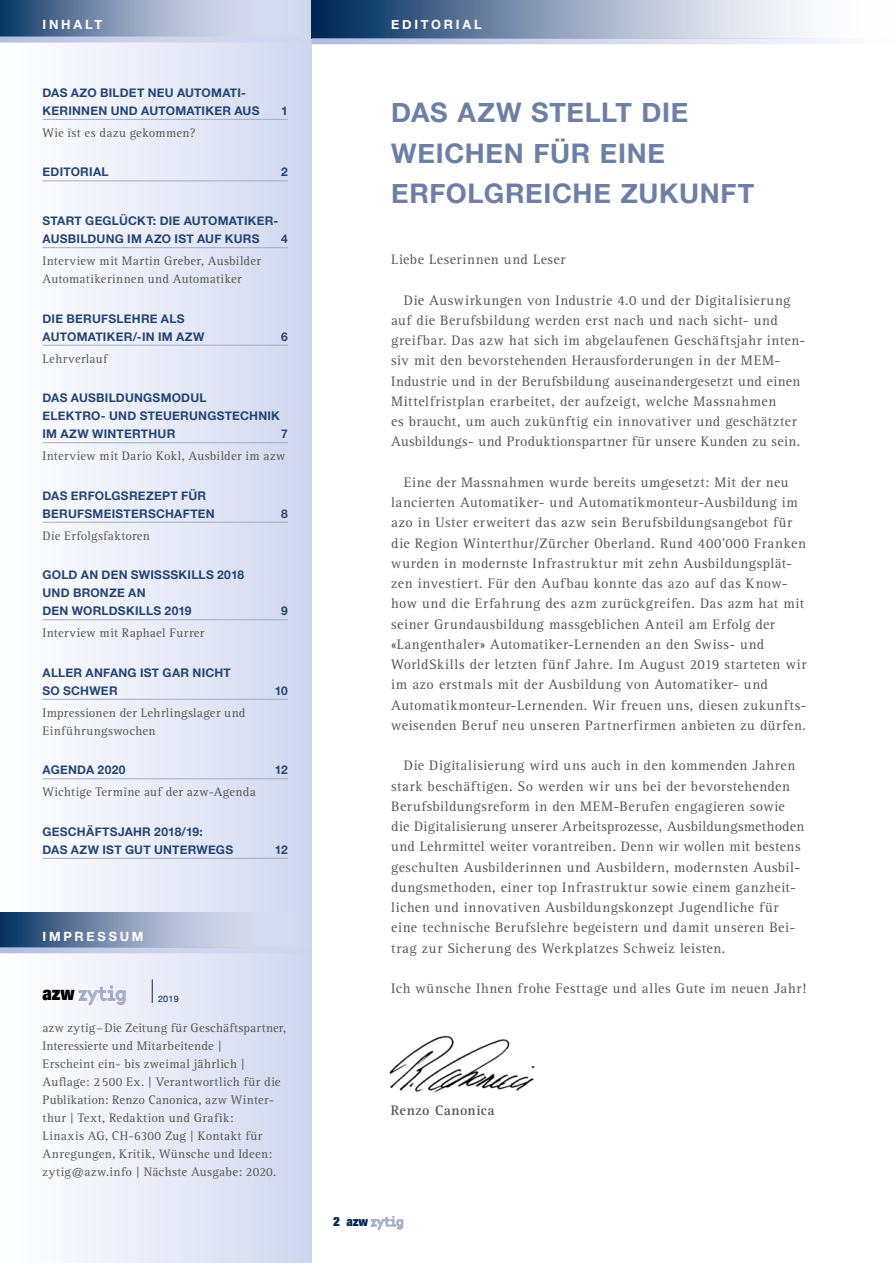
<style>
.page{position:relative;width:893px;height:1263px;background:#fff}
.page>*{position:absolute;margin:0;border:0;box-sizing:border-box;transform-origin:0 0}
.t1{font:700 27px/40.5px "Helvetica Neue";letter-spacing:.025em;color:#6d7fa4}
.t2{font:20.55px "Base Mono Wide Reg";letter-spacing:-.095em;color:#a4adc8;scale:.93 1}
.t3{font:14.25px/20.2px "Rotis Serif";letter-spacing:.035em;color:#565655}
.t4{font:700 14.25px "Rotis Serif";letter-spacing:.03em;color:#565655}
.t5{font:14.1px "Base Mono Wide Reg";letter-spacing:-.095em;color:#a4adc8;scale:.93 1}
.t6{font:12.75px/18px "Rotis Serif";letter-spacing:.025em;color:#565655}
.t7{font:700 12.75px "Helvetica Neue";letter-spacing:.215em;color:#fff}
.t8{font:700 12px/18px "Helvetica Neue";letter-spacing:.02em;color:#254674}
.t9{font:9px "Helvetica Neue";color:#002857}
.s1{font-family:"Helvetica Neue";font-weight:900;font-stretch:expanded;font-size:18.75px;color:#000}
.s2{font-family:"Helvetica Neue";font-weight:900;font-stretch:expanded;font-size:12.75px;color:#002857}
</style>
<div class="page">
<svg style="left:371px;top:1216px;width:32px;height:13px"></svg>
<div style="left:0;top:0;width:312px;height:1263px;background:linear-gradient(to right,#fff,#d1d7ee)"></div>
<svg style="left:0;top:0;width:312px;height:43px;background:#9baac6"></svg>
<svg style="left:0;top:912px;width:309px;height:35px;background:#91a1be"></svg>
<svg style="left:0;top:947px;width:312px;height:6px;background:#c2cae6"></svg>
<svg style="left:312px;top:0;width:486px;height:38px;background:#8699b2"></svg>
<svg style="left:312px;top:38px;width:527px;height:6px;background:#cad2e8"></svg>
<svg style="left:152px;top:979px;width:1px;height:24px"></svg>
<hr style="left:43px;top:119px;width:245px;height:1px;background:#a4adc8">
<hr style="left:43px;top:181px;width:245px;height:1px;background:#a4adc8">
<hr style="left:43px;top:247px;width:245px;height:1px;background:#a4adc8">
<hr style="left:43px;top:345px;width:245px;height:1px;background:#a4adc8">
<hr style="left:43px;top:442px;width:245px;height:1px;background:#a4adc8">
<hr style="left:43px;top:522px;width:245px;height:1px;background:#a4adc8">
<hr style="left:43px;top:619px;width:245px;height:1px;background:#a4adc8">
<hr style="left:43px;top:699px;width:245px;height:1px;background:#a4adc8">
<hr style="left:43px;top:778px;width:245px;height:1px;background:#a4adc8">
<hr style="left:43px;top:858px;width:245px;height:1px;background:#a4adc8">
<img style="left:389px;top:1035px;width:146px;height:58px">
<svg style="left:78px;top:986px;width:47px;height:19px"></svg>
<p class="t7" style="left:43px;top:17px;width:61px">I NHA LT</p>
<p class="t8" style="left:43px;top:83px;width:218px">DAS AZO BILDET NEU AUTOMATI-<br>KERINNEN UND AUTOMATIKER AUS</p>
<p class="t8" style="left:281px;top:101px;width:8px">1</p>
<p class="t6" style="left:43px;top:124px;width:155px">Wie ist es dazu gekommen?</p>
<p class="t8" style="left:43px;top:163px;width:68px">EDITORIAL</p>
<p class="t8" style="left:281px;top:163px;width:8px">2</p>
<p class="t8" style="left:43px;top:211px;width:237px">START GEGLÜCKT: DIE AUTOMATIKER-<br>AUSBILDUNG IM AZO IST AUF KURS</p>
<p class="t8" style="left:281px;top:229px;width:8px">4</p>
<p class="t6" style="left:43px;top:252px;width:220px">Interview mit Martin Greber, Ausbilder<br>Automatikerinnen und Automatiker</p>
<p class="t8" style="left:43px;top:309px;width:8px">DIE</p>
<p class="t8" style="left:67px;top:309px;width:120px">BERUFSLEHRE ALS</p>
<p class="t8" style="left:43px;top:327px;width:18px">AUTOM</p>
<p class="t8" style="left:88px;top:327px;width:16px">ATIKER</p>
<p class="t8" style="left:133px;top:327px;width:73px">/-IN IM AZW</p>
<p class="t8" style="left:281px;top:327px;width:8px">6</p>
<p class="t6" style="left:43px;top:350px;width:66px">Lehrverlauf</p>
<p class="t8" style="left:43px;top:388px;width:239px">DAS AUSBILDUNGSMODUL<br>ELEKTRO- UND STEUERUNGSTECHNIK<br>IM AZW WINTERTHUR</p>
<p class="t8" style="left:281px;top:424px;width:8px">7</p>
<p class="t6" style="left:43px;top:447px;width:244px">Interview mit Dario Kokl, Ausbilder im azw</p>
<p class="t8" style="left:43px;top:486px;width:174px">DAS ERFOLGSREZEPT FÜR<br>BERUFSMEISTERSCHAFTEN</p>
<p class="t8" style="left:281px;top:504px;width:8px">8</p>
<p class="t6" style="left:43px;top:527px;width:109px">Die Erfolgsfaktoren</p>
<p class="t8" style="left:43px;top:566px;width:203px">GOLD AN DEN SWISSSKILLS 2018<br>UND BRONZE AN<br>DEN WORLDSKILLS 2019</p>
<p class="t6" style="left:43px;top:624px;width:163px">Interview mit Raphael Furrer</p>
<p class="t8" style="left:43px;top:663px;width:190px">ALLER ANFANG IST GAR NICHT<br>SO SCHWER</p>
<p class="t8" style="left:281px;top:602px;width:8px">9</p>
<p class="t8" style="left:275px;top:681px;width:15px">10</p>
<p class="t6" style="left:43px;top:704px;width:204px">Impressionen der Lehrlingslager und<br>Einführungswochen</p>
<p class="t8" style="left:43px;top:761px;width:84px">AGENDA 2020</p>
<p class="t8" style="left:275px;top:761px;width:15px">12</p>
<p class="t6" style="left:43px;top:783px;width:215px">Wichtige Termine auf der azw-Agenda</p>
<p class="t8" style="left:43px;top:822px;width:192px">GESCHÄFTSJAHR 2018/19:<br>DAS AZW IST GUT UNTERWEGS</p>
<p class="t8" style="left:275px;top:840px;width:15px">12</p>
<p class="t7" style="left:43px;top:928px;width:102px">I MPRESSUM</p>
<h2 class="t2" style="left:43px;top:979px;width:92px"><span class="s1">azw</span> zytig</h2>
<p class="t6" style="left:43px;top:1019px;width:245px">azw zytig–Die Zeitung für Geschäftspartner, Interessierte und Mitarbeitende |<br>Erscheint ein- bis zweimal jährlich | Auflage: 2500 Ex. | Verantwortlich für die Publikation: Renzo Canonica, azw Winter&shy;thur | Text, Redaktion und Grafik:<br>Linaxis AG, CH-6300 Zug | Kontakt für Anregungen, Kritik, Wünsche und Ideen: zytig@azw.info | Nächste Ausgabe: 2020.</p>
<p class="t9" style="left:158px;top:993px;width:22px">2019</p>
<p class="t7" style="left:391px;top:17px;width:92px">EDITORIA L</p>
<h1 class="t1" style="left:391px;top:92px;width:365px">DAS AZW STELLT DIE<br>WEICHEN FÜR EINE<br>ERFOLGREICHE ZUKUNFT</h1>
<p class="t3" style="left:391px;top:250px;width:176px">Liebe Leserinnen und Leser</p>
<p class="t3" style="left:391px;top:290px;width:416px;text-indent:13px">Die Auswirkungen von Industrie 4.0 und der Digitalisierung auf die Berufsbildung werden erst nach und nach sicht- und greifbar. Das azw hat sich im abgelaufenen Geschäftsjahr inten&shy;siv mit den bevorstehenden Herausforderungen in der MEM-Industrie und in der Berufsbildung auseinandergesetzt und einen Mittelfristplan erarbeitet, der aufzeigt, welche Massnahmen<br>es braucht, um auch zukünftig ein innovativer und geschätzter Ausbildungs- und Produktionspartner für unsere Kunden zu sein.</p>
<p class="t3" style="left:391px;top:472px;width:417px;text-indent:13px">Eine der Massnahmen wurde bereits umgesetzt: Mit der neu lancierten Automatiker- und Automatikmonteur-Ausbildung im azo in Uster erweitert das azw sein Berufsbildungsangebot für die Region Winterthur/Zürcher Oberland. Rund 400'000 Franken wurden in modernste Infrastruktur mit zehn Ausbildungsplät&shy;zen investiert. Für den Aufbau konnte das azo auf das Know&shy;how und die Erfahrung des azm zurückgreifen. Das azm hat mit seiner Grundausbildung massgeblichen Anteil am Erfolg der «Langenthaler» Automatiker-Lernenden an den Swiss- und WorldSkills der letzten fünf Jahre. Im August 2019 starteten wir im azo erstmals mit der Ausbildung von Automatiker- und Automatikmonteur-Lernenden. Wir freuen uns, diesen zukunfts&shy;weisenden Beruf neu unseren Partnerfirmen anbieten zu dürfen.</p>
<p class="t3" style="left:391px;top:756px;width:415px;text-indent:13px">Die Digitalisierung wird uns auch in den kommenden Jahren stark beschäftigen. So werden wir uns bei der bevorstehenden Berufsbildungsreform in den MEM-Berufen engagieren sowie die Digitalisierung unserer Arbeitsprozesse, Ausbildungsmethoden und Lehrmittel weiter vorantreiben. Denn wir wollen mit bestens geschulten Ausbilderinnen und Ausbildern, modernsten Ausbil&shy;dungsmethoden, einer top Infrastruktur sowie einem ganzheit&shy;lichen und innovativen Ausbildungskonzept Jugendliche für eine technische Berufslehre begeistern und damit unseren Bei&shy;trag zur Sicherung des Werkplatzes Schweiz leisten.</p>
<p class="t3" style="left:391px;top:979px;width:417px">Ich wünsche Ihnen frohe Festtage und alles Gute im neuen Jahr!</p>
<p class="t4" style="left:391px;top:1101px;width:105px">Renzo Canonica</p>
<p class="t5" style="left:333px;top:1211px;width:78px"><span class="s2">2 azw</span> zytig</p>
</div>
